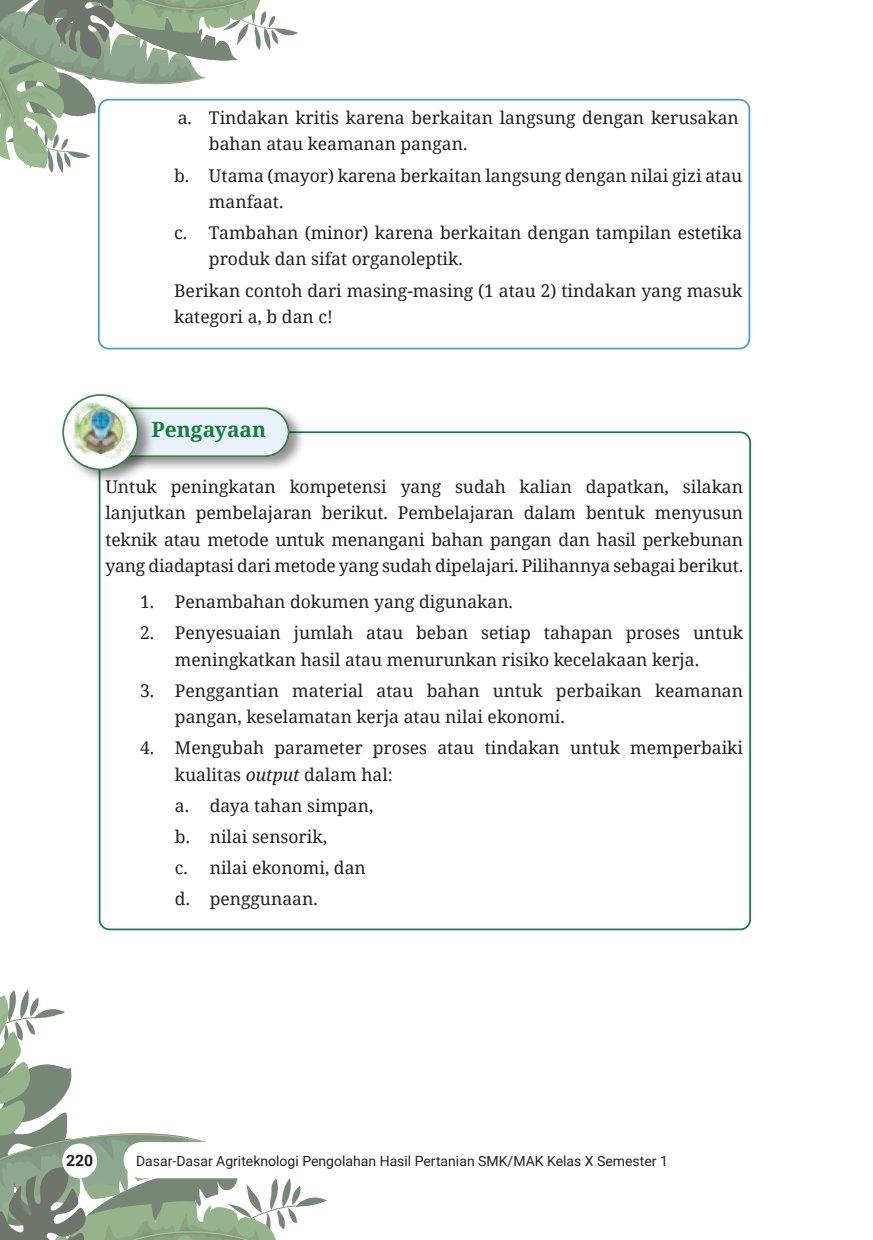
<style>
.page{position:relative;width:873px;height:1240px;background:#fff}
.page>*{position:absolute;margin:0;border:0;box-sizing:border-box;transform-origin:0 0}
._1a_isi{font:700 21px "Noto Serif";color:#157e3e}
._1a_isi-2{font:17.5px/26.2px "Noto Serif";color:#231f20}
._3a_isi{font:17.5px/26.2px "Noto Serif";color:#231f20}
.t1{font:700 15.75px "Roboto";color:#231f20}
.t2{font:14px "Roboto";color:#231f20}
.s1{font-style:italic}
</style>
<div class="page">
<div style="left:81px;top:403px;width:225px;height:69px;background:#231f20;opacity:.5"></div>
<svg style="left:156px;top:406px;width:134px;height:52px;background:#dae6e7"></svg>
<div style="left:61px;top:390px;width:95px;height:95px;background:#231f20;opacity:.5"></div>
<img style="left:64px;top:395px;width:74px;height:74px">
<div style="left:62px;top:394px;width:76px;height:76px;border:2px solid #398649;border-radius:50%"></div>
<div style="left:98px;top:99px;width:651px;height:250px;border:2px solid #499bd3;border-radius:10px"></div>
<svg style="left:0;top:0;width:298px;height:173px"></svg>
<svg style="left:0;top:989px;width:327px;height:251px"></svg>
<p class="_1a_isi-2" style="left:209px;top:104px;width:531px;text-indent:-31px">a. Tindakan kritis karena berkaitan langsung dengan kerusakan bahan atau keamanan pangan.</p>
<p class="_1a_isi-2" style="left:209px;top:161px;width:534px;text-indent:-35px">b. Utama (mayor) karena berkaitan langsung dengan nilai gizi atau manfaat.</p>
<p class="_1a_isi-2" style="left:209px;top:219px;width:534px;text-indent:-35px">c. Tambahan (minor) karena berkaitan dengan tampilan estetika produk dan sifat organoleptik.</p>
<p class="_3a_isi" style="left:174px;top:276px;width:569px">Berikan contoh dari masing-masing (1 atau 2) tindakan yang masuk kategori a, b dan c!</p>
<p class="_1a_isi" style="left:151px;top:414px;width:116px">Pengayaan</p>
<p class="_1a_isi-2" style="left:105px;top:473px;width:639px;text-align:justify">Untuk peningkatan kompetensi yang sudah kalian dapatkan, silakan lanjutkan pembelajaran berikut. Pembelajaran dalam bentuk menyusun teknik atau metode untuk menangani bahan pangan dan hasil perkebunan yang diadaptasi dari metode yang sudah dipelajari. Pilihannya sebagai berikut.</p>
<p class="_1a_isi-2" style="left:140px;top:587px;width:374px">1. Penambahan dokumen yang digunakan.</p>
<p class="_1a_isi-2" style="left:140px;top:619px;width:604px;text-align:center">2. Penyesuaian jumlah atau beban setiap tahapan proses untuk meningkatkan hasil atau menurunkan risiko kecelakaan kerja.</p>
<p class="_1a_isi-2" style="left:175px;top:676px;width:569px;text-indent:-35px">3. Penggantian material atau bahan untuk perbaikan keamanan pangan, keselamatan kerja atau nilai ekonomi.</p>
<p class="_1a_isi-2" style="left:175px;top:734px;width:569px;text-indent:-35px">4. Mengubah parameter proses atau tindakan untuk memperbaiki kualitas <span class="s1">output</span> dalam hal:</p>
<p class="_1a_isi-2" style="left:175px;top:791px;width:200px">a. daya tahan simpan,</p>
<p class="_1a_isi-2" style="left:175px;top:822px;width:154px">b. nilai sensorik,</p>
<p class="_1a_isi-2" style="left:175px;top:853px;width:192px">c. nilai ekonomi, dan</p>
<p class="_1a_isi-2" style="left:175px;top:885px;width:144px">d. penggunaan.</p>
<p class="t1" style="left:66px;top:1149px;width:29px">220</p>
<p class="t2" style="left:136px;top:1150px;width:533px">Dasar-Dasar Agriteknologi Pengolahan Hasil Pertanian SMK/MAK Kelas X Semester 1</p>
</div>
